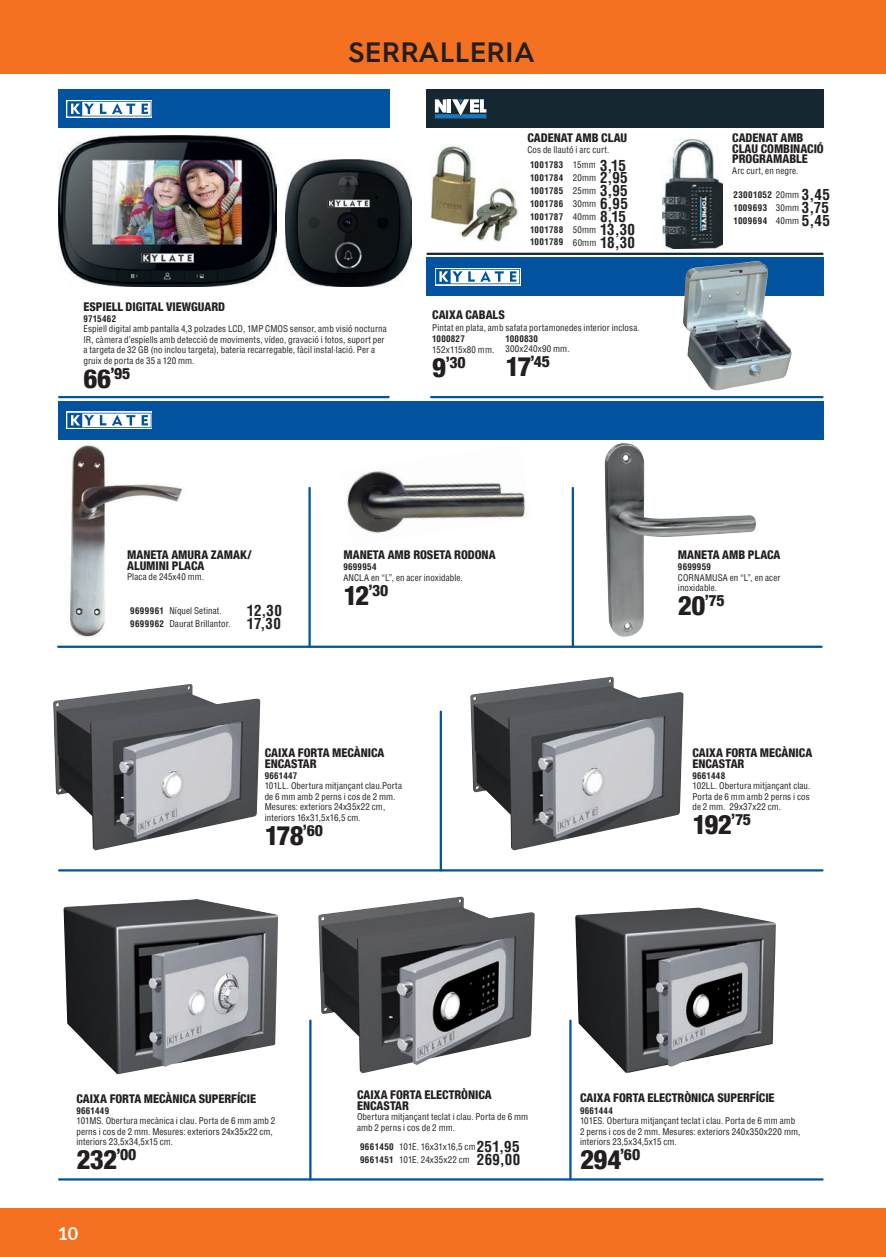
<style>
.page{position:relative;width:886px;height:1257px;background:#fff}
.page>*{position:absolute;margin:0;border:0;box-sizing:border-box;transform-origin:0 0}
.t1{font:600 28.5px "Hurme Geometric Sans 4";color:#231f20}
.t2{font:800 condensed 27px "Helvetica 87";letter-spacing:-.025em;color:#231f20}
.t3{font:700 18px "Lato";color:#fff}
.t4{font:800 condensed 15.75px "Helvetica 87";letter-spacing:-.01em;color:#231f20}
.t5{font:700 condensed 15px "Helvetica";color:#231f20}
.t6{font:800 condensed 12px/10.5px "Helvetica 87";color:#231f20}
.t7{font:condensed 9px/10.5px "Helvetica";letter-spacing:.01em;color:#231f20}
.t8{font:700 condensed 9px/12.9px "Helvetica";letter-spacing:.03em;color:#231f20;text-align:justify}
.s1{font-size:27px}
.s2{font-weight:400}
.s3{font-size:15px}
.s4{font-weight:700}
.s5{font-weight:700;font-size:15px}
</style>
<div class="page">
<div style="left:0;top:1208px;width:886px;height:49px;background:#f37121"></div>
<div style="left:0;top:0;width:886px;height:73px;background:#f37121"></div>
<img style="left:59px;top:135px;width:217px;height:151px">
<img style="left:285px;top:159px;width:126px;height:127px">
<hr style="left:59px;top:396px;width:329px;height:2px;background:#0153a0">
<hr style="left:308px;top:488px;width:3px;height:159px;background:#0153a0">
<hr style="left:440px;top:711px;width:2px;height:159px;background:#0153a0">
<hr style="left:309px;top:1020px;width:2px;height:159px;background:#0153a0">
<hr style="left:569px;top:1020px;width:2px;height:159px;background:#0153a0">
<hr style="left:571px;top:488px;width:3px;height:159px;background:#0153a0">
<hr style="left:431px;top:396px;width:391px;height:2px;background:#0153a0">
<hr style="left:58px;top:646px;width:763px;height:2px;background:#0153a0">
<hr style="left:59px;top:869px;width:763px;height:2px;background:#0153a0">
<hr style="left:59px;top:1178px;width:763px;height:2px;background:#0153a0">
<hr style="left:427px;top:253px;width:395px;height:2px;background:#152731">
<div style="left:58px;top:90px;width:332px;height:38px;background:#0153a0"></div>
<svg style="left:66px;top:100px;width:86px;height:17px"></svg>
<svg style="left:67px;top:101px;width:84px;height:15px"></svg>
<div style="left:426px;top:257px;width:397px;height:39px;background:#0153a0"></div>
<svg style="left:435px;top:268px;width:86px;height:17px"></svg>
<svg style="left:436px;top:269px;width:84px;height:15px"></svg>
<div style="left:58px;top:401px;width:765px;height:38px;background:#0153a0"></div>
<svg style="left:66px;top:412px;width:86px;height:17px"></svg>
<svg style="left:67px;top:413px;width:84px;height:15px"></svg>
<img style="left:683px;top:261px;width:108px;height:129px">
<img style="left:575px;top:907px;width:201px;height:166px">
<img style="left:53px;top:684px;width:207px;height:166px">
<img style="left:470px;top:677px;width:213px;height:173px">
<img style="left:64px;top:899px;width:214px;height:175px">
<img style="left:318px;top:896px;width:216px;height:177px">
<img style="left:347px;top:471px;width:178px;height:62px">
<img style="left:70px;top:445px;width:113px;height:192px">
<img style="left:662px;top:139px;width:60px;height:109px">
<img style="left:431px;top:144px;width:87px;height:98px">
<div style="left:426px;top:90px;width:397px;height:38px;background:#152731"></div>
<svg style="left:435px;top:99px;width:51px;height:19px"></svg>
<img style="left:604px;top:443px;width:152px;height:194px">
<h1 class="t1" style="left:348px;top:32px;width:189px">SERRALLERIA</h1>
<h3 class="t6" style="left:527px;top:133px;width:101px">CADENAT AMB CLAU</h3>
<p class="t7" style="left:527px;top:144px;width:83px">Cos de llautó i arc curt.</p>
<h3 class="t6" style="left:83px;top:301px;width:143px">ESPIELL DIGITAL VIEWGUARD</h3>
<p class="t8" style="left:83px;top:312px;width:34px">9715462</p>
<p class="t7" style="left:83px;top:324px;width:305px">Espiell digital amb pantalla 4,3 polzades LCD, 1MP CMOS sensor, amb visió nocturna IR, càmera d’espiells amb detecció de moviments, vídeo, gravació i fotos, suport per a targeta de 32 GB (no inclou targeta), bateria recarregable, fàcil instal·lació. Per a gruix de porta de 35 a 120 mm.</p>
<h3 class="t4" style="left:83px;top:363px;width:48px"><span class="s1">66</span>’95</h3>
<p class="t8" style="left:530px;top:158px;width:106px;text-align:left">1001783 <span class="s2">15mm</span> <span class="s3">3,15<br></span>1001784 <span class="s2">20mm</span> <span class="s3">2,95<br></span>1001785 <span class="s2">25mm</span> <span class="s3">3,95<br></span>1001786 <span class="s2">30mm</span> <span class="s3">6,95<br></span>1001787 <span class="s2">40mm</span> <span class="s3">8,15<br></span>1001788 <span class="s2">50mm</span> <span class="s3">13,30<br></span>1001789 <span class="s2">60mm</span> <span class="s3">18,30</span></p>
<h3 class="t6" style="left:432px;top:309px;width:74px">CAIXA CABALS</h3>
<p class="t7" style="left:432px;top:323px;width:209px">Pintat en plata, amb safata portamonedes interior inclosa.</p>
<p class="t8" style="left:432px;top:333px;width:34px">1000827</p>
<p class="t7" style="left:432px;top:344px;width:64px">152x115x80 mm.</p>
<h3 class="t4" style="left:432px;top:353px;width:35px"><span class="s1">9</span>’30</h3>
<p class="t8" style="left:505px;top:332px;width:34px">1000830</p>
<p class="t7" style="left:505px;top:344px;width:66px">300x240x90 mm.</p>
<h3 class="t4" style="left:505px;top:352px;width:46px"><span class="s1">17</span>’45</h3>
<h3 class="t6" style="left:732px;top:133px;width:93px">CADENAT AMB<br>CLAU COMBINACIÓ<br>PROGRAMABLE</h3>
<p class="t7" style="left:732px;top:165px;width:68px">Arc curt, en negre.</p>
<p class="t8" style="left:733px;top:188px;width:98px">23001052 <span class="s2">20mm</span> <span class="s3">3,45<br></span>1009693 <span class="s2">30mm</span> <span class="s3">3,75<br></span>1009694 <span class="s2">40mm</span> <span class="s3">5,45</span></p>
<h3 class="t6" style="left:127px;top:549px;width:126px">MANETA AMURA ZAMAK/<br>ALUMINI PLACA</h3>
<p class="t7" style="left:127px;top:571px;width:78px">Placa de 245x40 mm.</p>
<p class="t7" style="left:130px;top:605px;width:93px"><span class="s4">9699961</span> Níquel Setinat.</p>
<h3 class="t5" style="left:247px;top:601px;width:37px">12,30</h3>
<p class="t7" style="left:130px;top:618px;width:152px"><span class="s4">9699962</span> Daurat Brillantor. <span class="s5">17,30</span></p>
<h3 class="t6" style="left:343px;top:549px;width:154px">MANETA AMB ROSETA RODONA</h3>
<p class="t8" style="left:343px;top:560px;width:35px">9699954</p>
<p class="t7" style="left:343px;top:572px;width:121px">ANCLA en “L”, en acer inoxidable.</p>
<h3 class="t4" style="left:343px;top:580px;width:47px"><span class="s1">12</span>’30</h3>
<h3 class="t6" style="left:678px;top:549px;width:104px">MANETA AMB PLACA</h3>
<p class="t8" style="left:678px;top:560px;width:34px">9699959</p>
<p class="t7" style="left:678px;top:572px;width:104px">CORNAMUSA en “L”, en acer inoxidable.</p>
<h3 class="t4" style="left:678px;top:591px;width:48px"><span class="s1">20</span>’75</h3>
<h3 class="t6" style="left:265px;top:747px;width:121px">CAIXA FORTA MECÀNICA<br>ENCASTAR</h3>
<p class="t8" style="left:265px;top:769px;width:34px">9661447</p>
<p class="t7" style="left:265px;top:781px;width:139px">101LL. Obertura mitjançant clau.Porta de 6 mm amb 2 perns i cos de 2 mm.<br>Mesures: exteriors 24x35x22 cm, interiors 16x31,5x16,5 cm.</p>
<h2 class="t2" style="left:265px;top:818px;width:60px">178<sup>’60</sup></h2>
<h3 class="t6" style="left:692px;top:747px;width:121px">CAIXA FORTA MECÀNICA<br>ENCASTAR</h3>
<p class="t8" style="left:692px;top:769px;width:34px">9661448</p>
<p class="t7" style="left:692px;top:781px;width:119px;text-align:justify">102LL. Obertura mitjançant clau.<br>Porta de 6 mm amb 2 perns i cos de 2 mm. 29x37x22 cm.</p>
<h2 class="t2" style="left:692px;top:808px;width:60px">192<sup>’75</sup></h2>
<h3 class="t6" style="left:357px;top:1089px;width:136px">CAIXA FORTA ELECTRÒNICA<br>ENCASTAR</h3>
<p class="t7" style="left:357px;top:1111px;width:172px">Obertura mitjançant teclat i clau. Porta de 6 mm amb 2 perns i cos de 2 mm.</p>
<h3 class="t6" style="left:76px;top:1093px;width:181px">CAIXA FORTA MECÀNICA SUPERFÍCIE</h3>
<p class="t8" style="left:76px;top:1104px;width:34px">9661449</p>
<p class="t7" style="left:76px;top:1115px;width:200px">101MS. Obertura mecànica i clau. Porta de 6 mm amb 2 perns i cos de 2 mm. Mesures: exteriors 24x35x22 cm, interiors 23,5x34,5x15 cm.</p>
<h2 class="t2" style="left:76px;top:1143px;width:62px">232<sup>’00</sup></h2>
<p class="t7" style="left:360px;top:1140px;width:162px;line-height:12.9px"><span class="s4">9661450</span> 101E. 16x31x16,5 cm<span class="s5">251,95<br></span><span class="s4">9661451</span> 101E. 24x35x22 cm <span class="s5">269,00</span></p>
<h3 class="t3" style="left:58px;top:1220px;width:22px">10</h3>
<h3 class="t6" style="left:580px;top:1092px;width:196px">CAIXA FORTA ELECTRÒNICA SUPERFÍCIE</h3>
<p class="t8" style="left:580px;top:1104px;width:34px">9661444</p>
<p class="t7" style="left:580px;top:1115px;width:222px">101ES. Obertura mitjançant teclat i clau. Porta de 6 mm amb<br>2 perns i cos de 2 mm. Mesures: exteriors 240x350x220 mm, interiors 23,5x34,5x15 cm.</p>
<h2 class="t2" style="left:580px;top:1143px;width:62px">294<sup>’60</sup></h2>
</div>
